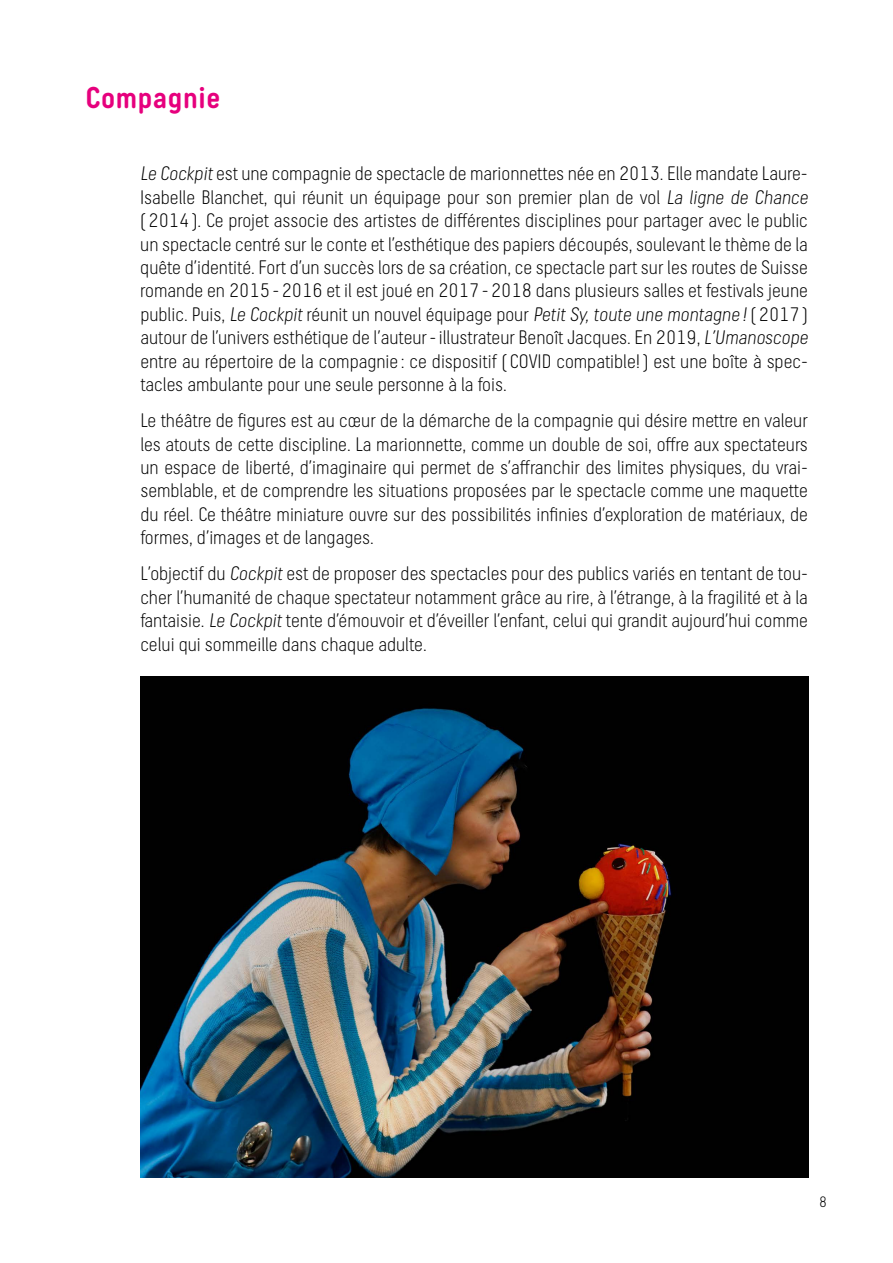
<style>
.page{position:relative;width:893px;height:1263px;background:#fff}
.page>*{position:absolute;margin:0;border:0;box-sizing:border-box;transform-origin:0 0}
.t1{font:700 30px "Decima Round A";color:#e6007d}
.t2{font:19.5px/23.4px "Decima Round A Light";color:#000;text-align:justify}
.t3{font:15px "Decima Round A Light";color:#000}
.s1{font-style:italic}
</style>
<div class="page">
<img style="left:140px;top:676px;width:669px;height:502px">
<h1 class="t1" style="left:85px;top:79px;width:137px">Compagnie</h1>
<p class="t2" style="left:140px;top:162px;width:669px"><span class="s1">Le Cockpit</span> est une compagnie de spectacle de marionnettes née en 2013. Elle mandate Laure-Isabelle Blanchet, qui réunit un équipage pour son premier plan de vol <span class="s1">La ligne de Chance </span>(2014). Ce projet associe des artistes de différentes disciplines pour partager avec le public un spectacle centré sur le conte et l’esthétique des papiers découpés, soulevant le thème de la quête d’identité. Fort d’un succès lors de sa création, ce spectacle part sur les routes de Suisse romande en 2015-2016 et il est joué en 2017-2018 dans plusieurs salles et festivals jeune public. Puis, <span class="s1">Le Cockpit</span> réunit un nouvel équipage pour <span class="s1">Petit Sy, toute une montagne !</span> (2017) autour de l’univers esthétique de l’auteur-illustrateur Benoît Jacques. En 2019, <span class="s1">L’Umanoscope </span>entre au répertoire de la compagnie : ce dispositif ( COVID compatible!) est une boîte à spec&shy;tacles ambulante pour une seule personne à la fois.</p>
<p class="t2" style="left:140px;top:409px;width:669px">Le théâtre de figures est au cœur de la démarche de la compagnie qui désire mettre en valeur les atouts de cette discipline. La marionnette, comme un double de soi, offre aux spectateurs un espace de liberté, d’imaginaire qui permet de s’affranchir des limites physiques, du vrai&shy;semblable, et de comprendre les situations proposées par le spectacle comme une maquette du réel. Ce théâtre miniature ouvre sur des possibilités infinies d’exploration de matériaux, de formes, d’images et de langages.</p>
<p class="t2" style="left:140px;top:562px;width:669px">L’objectif du <span class="s1">Cockpit</span> est de proposer des spectacles pour des publics variés en tentant de tou&shy;cher l’humanité de chaque spectateur notamment grâce au rire, à l’étrange, à la fragilité et à la fantaisie. <span class="s1">Le Cockpit</span> tente d’émouvoir et d’éveiller l’enfant, celui qui grandit aujourd’hui comme celui qui sommeille dans chaque adulte.</p>
<p class="t3" style="left:819px;top:1194px;width:9px">8</p>
</div>
